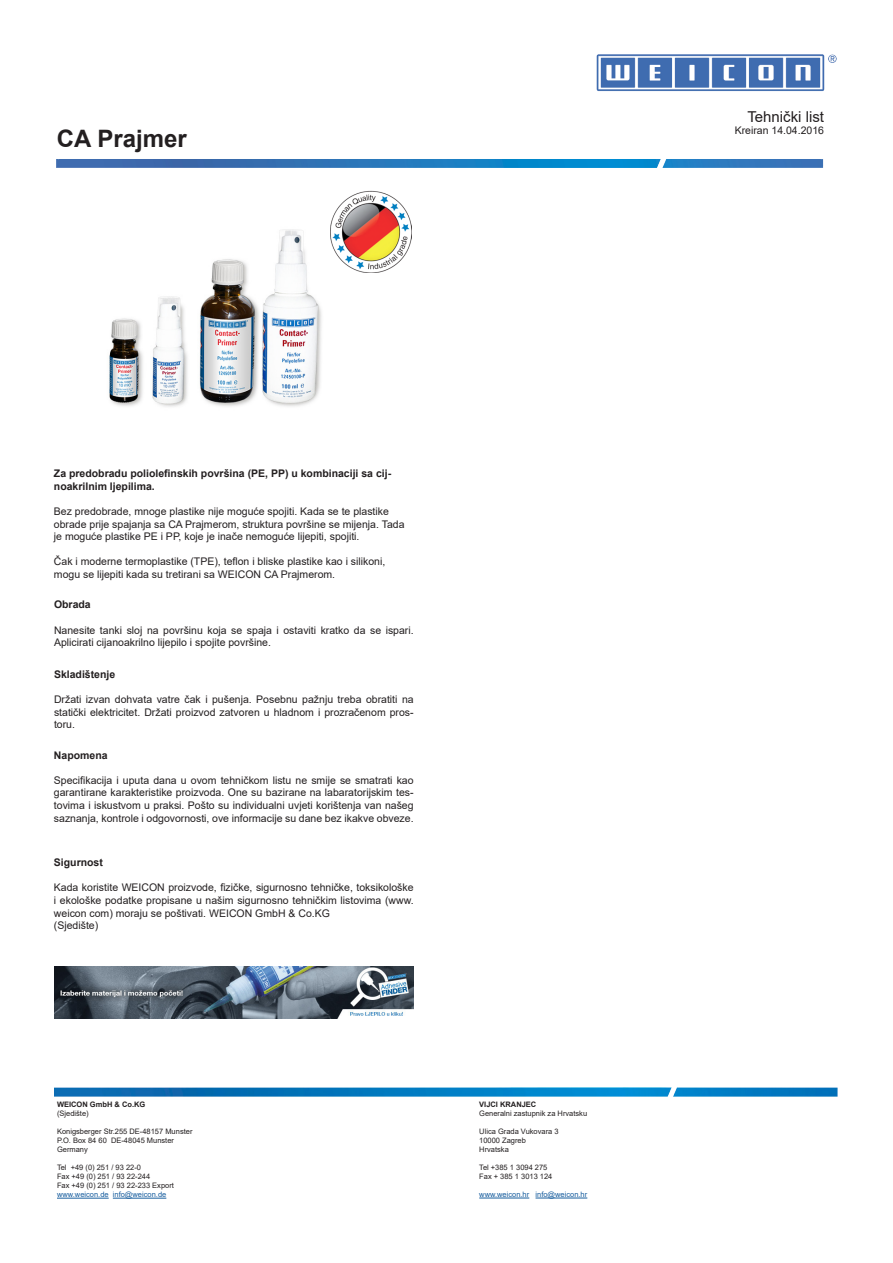
<style>
.page{position:relative;width:893px;height:1263px;background:#fff}
.page>*{position:absolute;margin:0;border:0;box-sizing:border-box;transform-origin:0 0}
.t1{font:700 24px "Arial";color:#231f20}
.t2{font:15px "Arial";color:#231f20}
.t3{font:10.5px/12.6px "Arial";color:#231f20}
.t4{font:700 10.5px/12.6px "Arial";color:#231f20}
.t5{font:7.5px "Arial";color:#231f20}
.t6{font:7.5px "Arial";color:#175d9e}
.t7{font:700 7.5px "Arial";color:#231f20}
</style>
<div class="page">
<img style="left:57px;top:54px;width:779px;height:113px">
<img style="left:54px;top:1087px;width:784px;height:10px">
<img style="left:109px;top:223px;width:222px;height:184px">
<hr style="left:57px;top:1198px;width:52px;height:1px;background:#175d9e">
<hr style="left:113px;top:1198px;width:53px;height:1px;background:#175d9e">
<hr style="left:479px;top:1198px;width:50px;height:1px;background:#175d9e">
<hr style="left:535px;top:1198px;width:52px;height:1px;background:#175d9e">
<img style="left:331px;top:190px;width:80px;height:82px">
<img style="left:54px;top:966px;width:360px;height:52px">
<p class="t1" style="left:57px;top:121px;width:131px">CA Prajmer</p>
<p class="t4" style="left:54px;top:467px;width:339px">Za predobradu poliolefinskih površina (PE, PP) u kombinaciji sa cij&shy;noakrilnim ljepilima.</p>
<p class="t3" style="left:54px;top:505px;width:352px">Bez predobrade, mnoge plastike nije moguće spojiti. Kada se te plastike obrade prije spajanja sa CA Prajmerom, struktura površine se mijenja. Tada je moguće plastike PE i PP, koje je inače nemoguće lijepiti, spojiti.</p>
<p class="t3" style="left:54px;top:555px;width:333px">Čak i moderne termoplastike (TPE), teflon i bliske plastike kao i silikoni, mogu se lijepiti kada su tretirani sa WEICON CA Prajmerom.</p>
<p class="t4" style="left:54px;top:599px;width:38px">Obrada</p>
<p class="t3" style="left:54px;top:624px;width:361px">Nanesite tanki sloj na površinu koja se spaja i ostaviti kratko da se ispari.<br>Aplicirati cijanoakrilno lijepilo i spojite površine.</p>
<p class="t4" style="left:54px;top:668px;width:63px">Skladištenje</p>
<p class="t3" style="left:54px;top:693px;width:361px;text-align:justify">Držati izvan dohvata vatre čak i pušenja. Posebnu pažnju treba obratiti na statički elektricitet. Držati proizvod zatvoren u hladnom i prozračenom pros&shy;toru.</p>
<p class="t4" style="left:54px;top:749px;width:55px">Napomena</p>
<p class="t3" style="left:54px;top:774px;width:361px;text-align:justify">Specifikacija i uputa dana u ovom tehničkom listu ne smije se smatrati kao garantirane karakteristike proizvoda. One su bazirane na labaratorijskim tes&shy;tovima i iskustvom u praksi. Pošto su individualni uvjeti korištenja van našeg saznanja, kontrole i odgovornosti, ove informacije su dane bez ikakve obveze.</p>
<p class="t4" style="left:54px;top:856px;width:51px">Sigurnost</p>
<p class="t3" style="left:54px;top:881px;width:361px;text-align:justify">Kada koristite WEICON proizvode, fizičke, sigurnosno tehničke, toksikološke i ekološke podatke propisane u našim sigurnosno tehničkim listovima (www. weicon com) moraju se poštivati. WEICON GmbH &amp; Co.KG</p>
<p class="t3" style="left:54px;top:919px;width:46px">(Sjedište)</p>
<p class="t7" style="left:57px;top:1099px;width:90px">WEICON GmbH &amp; Co.KG</p>
<p class="t5" style="left:57px;top:1108px;width:33px">(Sjedište)</p>
<p class="t5" style="left:57px;top:1126px;width:137px">Konigsberger Str.255 DE-48157 Munster</p>
<p class="t5" style="left:57px;top:1135px;width:119px">P.O. Box 84 60 DE-48045 Munster</p>
<p class="t5" style="left:57px;top:1144px;width:32px">Germany</p>
<p class="t5" style="left:57px;top:1162px;width:86px">Tel +49 (0) 251 / 93 22-0</p>
<p class="t5" style="left:57px;top:1171px;width:95px">Fax +49 (0) 251 / 93 22-244</p>
<p class="t5" style="left:57px;top:1180px;width:118px">Fax +49 (0) 251 / 93 22-233 Export</p>
<p class="t6" style="left:57px;top:1189px;width:111px">www.weicon.de info@weicon.de</p>
<p class="t7" style="left:479px;top:1099px;width:59px">VIJCI KRANJEC</p>
<p class="t5" style="left:479px;top:1108px;width:109px">Generalni zastupnik za Hrvatsku</p>
<p class="t5" style="left:479px;top:1126px;width:81px">Ulica Grada Vukovara 3</p>
<p class="t5" style="left:479px;top:1135px;width:48px">10000 Zagreb</p>
<p class="t5" style="left:479px;top:1144px;width:31px">Hrvatska</p>
<p class="t5" style="left:479px;top:1162px;width:70px">Tel +385 1 3094 275</p>
<p class="t5" style="left:479px;top:1171px;width:75px">Fax + 385 1 3013 124</p>
<p class="t6" style="left:479px;top:1189px;width:110px">www.weicon.hr info@weicon.hr</p>
<p class="t2" style="left:747px;top:106px;width:78px">Tehnički list</p>
<p class="t3" style="left:735px;top:124px;width:91px">Kreiran 14.04.2016</p>
</div>
